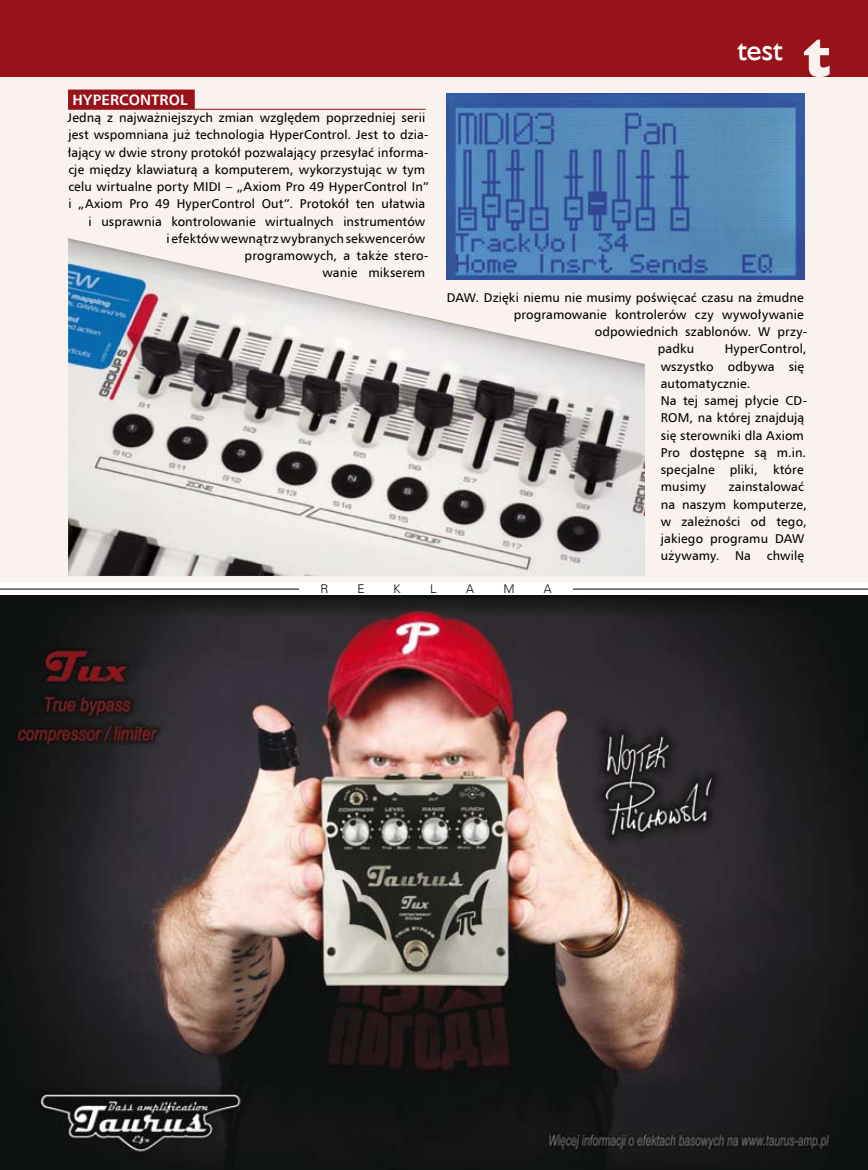
<style>
.page{position:relative;width:868px;height:1170px;background:#fff}
.page>*{position:absolute;margin:0;border:0;box-sizing:border-box;transform-origin:0 0}
.t1{font:54px "Humanst 521 X Bd EU";color:#f9f2ee}
.t2{font:30px "Humanst 521 EU";color:#fff}
.t3{font:700 15px "Humnst 777 EU";letter-spacing:.01em;color:#fff}
.t4{font:12.75px/17.2px "Humnst 777 EU";letter-spacing:.01em;color:#000}
.t5{font:12px "Zurich Lt EU";color:#000}
</style>
<div class="page">
<div style="left:0;top:0;width:867px;height:1169px;background:#f9f2ee"></div>
<div style="left:68px;top:90px;width:127px;height:19px;background:#98121a"></div>
<hr style="left:68px;top:109px;width:357px;height:1px;background:#98121a">
<img style="left:68px;top:238px;width:577px;height:338px">
<img style="left:446px;top:94px;width:358px;height:185px">
<div style="left:0;top:0;width:867px;height:77px;background:#98121a"></div>
<hr style="left:0;top:588px;width:867px;height:1px;background:#000">
<div style="left:299px;top:583px;width:274px;height:12px;background:#fff"></div>
<img style="left:0;top:595px;width:867px;height:574px">
<p class="t3" style="left:72px;top:90px;width:117px">HYPERCONTROL</p>
<p class="t4" style="left:68px;top:109px;width:363px;text-align:right">Jedną z najważniejszych zmian względem poprzedniej serii jest wspomniana już technologia HyperControl. Jest to dzia&shy;łający w dwie strony protokół pozwalający przesyłać informa&shy;cje między klawiaturą a komputerem, wykorzystując w tym celu wirtualne porty MIDI – „Axiom Pro 49 HyperControl In” i „Axiom Pro 49 HyperControl Out”. Protokół ten ułatwia i usprawnia kontrolowanie wirtualnych instrumentów<br>i efektów wewnątrz wybranych sekwencerów<br>programowych, a także stero-<br>wanie mikserem</p>
<h2 class="t2" style="left:737px;top:31px;width:47px">test</h2>
<h1 class="t1" style="left:804px;top:25px;width:29px">t</h1>
<p class="t4" style="left:447px;top:288px;width:358px">DAW. Dzięki niemu nie musimy poświęcać czasu na żmudne</p>
<p class="t4" style="left:513px;top:305px;width:291px">programowanie kontrolerów czy wywoływanie</p>
<p class="t4" style="left:594px;top:323px;width:214px">odpowiednich szablonów. W przy-</p>
<p class="t4" style="left:657px;top:340px;width:38px">padku</p>
<p class="t4" style="left:660px;top:340px;width:148px;text-indent:64px">HyperControl, wszystko odbywa się automatycznie.<br>Na tej samej płycie CD-<br>ROM, na której znajdują się sterowniki dla Axiom<br>Pro dostępne są m.in. specjalne pliki, które musimy</p>
<p class="t4" style="left:660px;top:478px;width:147px;text-indent:68px">zainstalować na naszym komputerze, w zależności od tego, jakiego programu DAW używamy. Na chwilę</p>
<p class="t5" style="left:320px;top:581px;width:9px">R</p>
<p class="t5" style="left:357px;top:581px;width:9px">E</p>
<p class="t5" style="left:393px;top:581px;width:9px">K</p>
<p class="t5" style="left:430px;top:581px;width:8px">L</p>
<p class="t5" style="left:466px;top:581px;width:9px">A</p>
<p class="t5" style="left:503px;top:581px;width:13px">M</p>
<p class="t5" style="left:543px;top:581px;width:9px">A</p>
</div>
